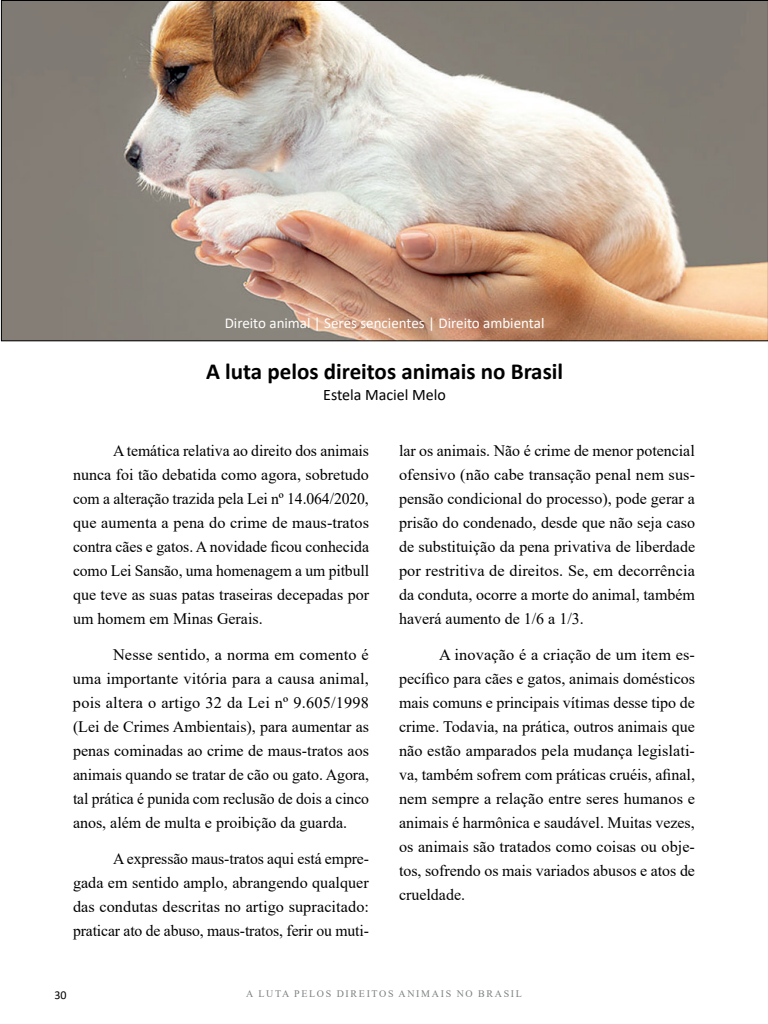
<style>
.page{position:relative;width:768px;height:1024px;background:#fff}
.page>*{position:absolute;margin:0;border:0;box-sizing:border-box;transform-origin:0 0}
.t1{font:700 23px "Calibri";color:#000001}
.t2{font:16px/24px "Times New Roman";color:#000001;text-align:justify}
.t3{font:16px "Calibri";color:#000001}
.t4{font:15px "Calibri";color:#fff}
.t5{font:12px "Calibri";color:#000001}
.t6{font:10px "Times New Roman";color:#7d8081}
</style>
<div class="page">
<img style="left:1px;top:0;width:767px;height:341px">
<p class="t4" style="left:225px;top:312px;width:321px">Direito animal | Seres sencientes | Direito ambiental</p>
<h1 class="t1" style="left:206px;top:355px;width:359px">A luta pelos direitos animais no Brasil</h1>
<p class="t3" style="left:323px;top:384px;width:124px">Estela Maciel Melo</p>
<p class="t2" style="left:73px;top:438px;width:298px;text-indent:40px">A temática relativa ao direito dos animais nunca foi tão debatida como agora, sobretudo com a alteração trazida pela Lei nº 14.064/2020, que aumenta a pena do crime de maus-tratos contra cães e gatos. A novidade ficou conhecida como Lei Sansão, uma homenagem a um pitbull que teve as suas patas traseiras decepadas por um homem em Minas Gerais.</p>
<p class="t2" style="left:73px;top:642px;width:298px;text-indent:40px">Nesse sentido, a norma em comento é uma importante vitória para a causa animal, pois altera o artigo 32 da Lei nº 9.605/1998 (Lei de Crimes Ambientais), para aumentar as penas cominadas ao crime de maus-tratos aos animais quando se tratar de cão ou gato. Agora, tal prática é punida com reclusão de dois a cinco anos, além de multa e proibição da guarda.</p>
<p class="t2" style="left:73px;top:846px;width:298px;text-indent:40px">A expressão maus-tratos aqui está empre&shy;gada em sentido amplo, abrangendo qualquer das condutas descritas no artigo supracitado: praticar ato de abuso, maus-tratos, ferir ou muti-</p>
<p class="t2" style="left:399px;top:438px;width:298px">lar os animais. Não é crime de menor potencial ofensivo (não cabe transação penal nem sus&shy;pensão condicional do processo), pode gerar a prisão do condenado, desde que não seja caso de substituição da pena privativa de liberdade por restritiva de direitos. Se, em decorrência da conduta, ocorre a morte do animal, também haverá aumento de 1/6 a 1/3.</p>
<p class="t2" style="left:399px;top:642px;width:298px;text-indent:40px">A inovação é a criação de um item es&shy;pecífico para cães e gatos, animais domésticos mais comuns e principais vítimas desse tipo de crime. Todavia, na prática, outros animais que não estão amparados pela mudança legislati&shy;va, também sofrem com práticas cruéis, afinal, nem sempre a relação entre seres humanos e animais é harmônica e saudável. Muitas vezes, os animais são tratados como coisas ou obje&shy;tos, sofrendo os mais variados abusos e atos de crueldade.</p>
<p class="t5" style="left:55px;top:987px;width:14px">30</p>
<p class="t6" style="left:246px;top:987px;width:21px">A luta</p>
<p class="t6" style="left:294px;top:987px;width:9px">pelos</p>
<p class="t6" style="left:337px;top:987px;width:9px">direitos</p>
<p class="t6" style="left:399px;top:987px;width:9px">animais</p>
<p class="t6" style="left:457px;top:987px;width:9px">no</p>
<p class="t6" style="left:478px;top:987px;width:17px">Brasil</p>
</div>
